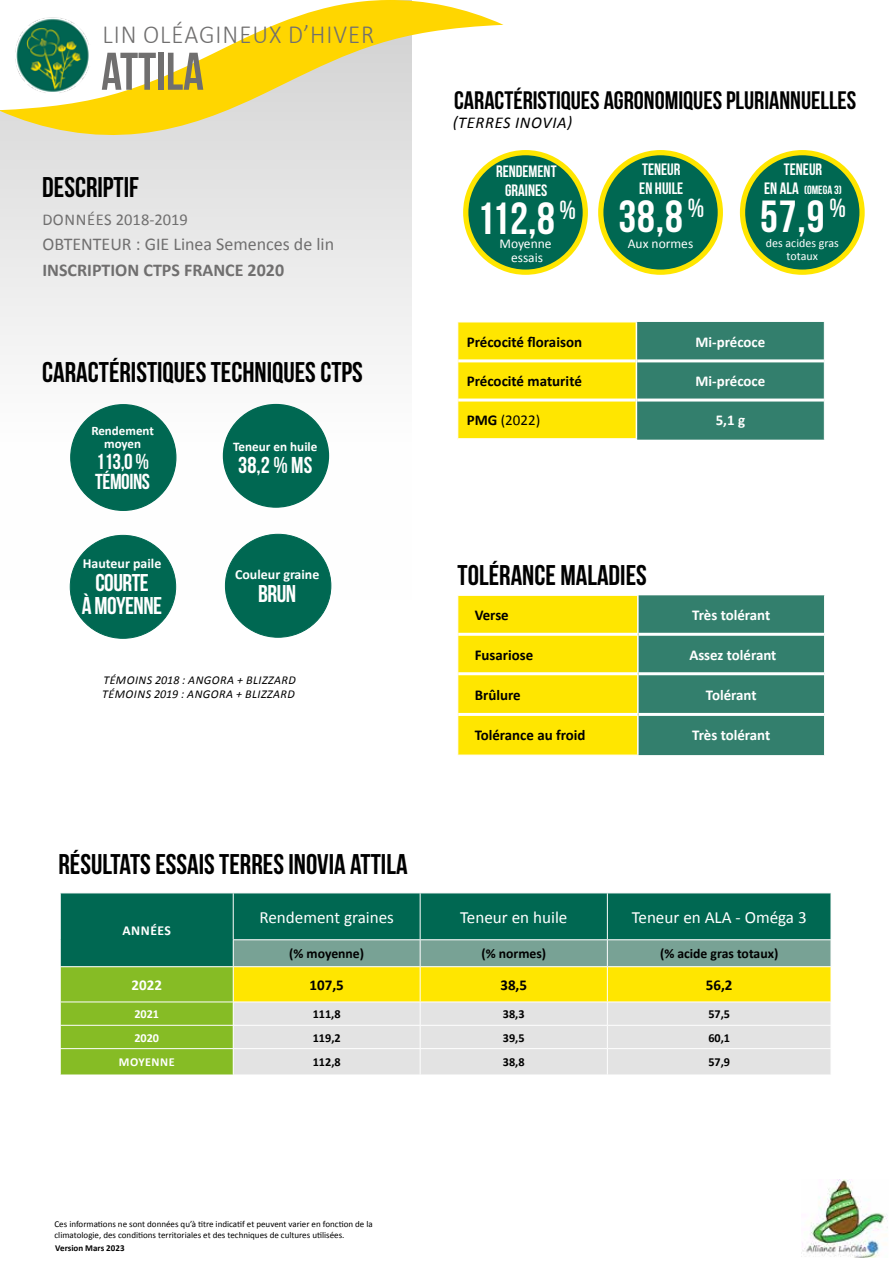
<style>
.page{position:relative;width:893px;height:1263px;background:#fff}
.page>*{position:absolute;margin:0;border:0;box-sizing:border-box;transform-origin:0 0}
.t1{font:52.95px "Bebas Neue";color:#706f6f;scale:.96 1}
.t2{font:45px "Bebas Neue";letter-spacing:.015em;color:#fff}
.t3{font:28.5px "Bebas Neue";color:#000}
.t4{font:300 26.25px "Calibri";letter-spacing:.04em;color:#706f6f;scale:.94 1}
.t5{font:25.35px "Bebas Neue";color:#000}
.t6{font:24.3px/23.1px "Bebas Neue";letter-spacing:-.02em;color:#fff;text-align:center}
.t7{font:22.95px "Bebas Neue";color:#fff}
.t8{font:21.75px/20.4px "Bebas Neue";letter-spacing:-.02em;color:#fff}
.t9{font:18px "Calibri";color:#706f6f}
.t10{font:700 18px "Calibri";color:#706f6f}
.t11{font:17.1px "Calibri";color:#fff}
.t12{font:16.5px/18.5px "Bebas Neue";color:#fff;text-align:center}
.t13{font:16.5px "Calibri";letter-spacing:.01em;color:#706f6f}
.t14{font:italic 16.5px "Calibri";letter-spacing:.04em;color:#000}
.t15{font:700 15px "Calibri";color:#000}
.t16{font:700 15px "Calibri";color:#fff}
.t17{font:15px "Calibri";color:#000}
.t18{font:700 13.95px "Calibri";color:#fff}
.t19{font:700 13.65px "Calibri";color:#000}
.t20{font:700 13.65px "Calibri";letter-spacing:.04em;color:#fff}
.t21{font:13.5px/13.5px "Calibri";color:#fff;text-align:center}
.t22{font:700 13.2px "Calibri";color:#fff}
.t23{font:700 13.05px/13px "Calibri";color:#fff;text-align:center}
.t24{font:700 12.15px "Calibri";color:#000}
.t25{font:700 12.15px "Calibri";letter-spacing:.005em;color:#fff}
.t26{font:700 12.15px "Calibri";letter-spacing:.04em;color:#fff}
.t27{font:italic 12px "Calibri";letter-spacing:.04em;color:#000}
.t28{font:12px/13.5px "Calibri";color:#fff;text-align:center}
.t29{font:12px "Bebas Neue";color:#fff}
.t30{font:9px/10.8px "Calibri";color:#000}
.t31{font:700 9px "Calibri";color:#000}
.s1{font-size:16.5px}
.s2{font-weight:700}
</style>
<div class="page">
<svg style="left:0;top:139px;width:412px;height:461px"></svg>
<img style="left:801px;top:1179px;width:87px;height:78px">
<svg style="left:458px;top:322px;width:366px;height:118px;background:#95b03b"></svg>
<hr style="left:637px;top:359px;width:187px;height:3px;background:#fff">
<hr style="left:637px;top:399px;width:187px;height:3px;background:#fff">
<hr style="left:636px;top:322px;width:1px;height:39px;background:#fff">
<hr style="left:636px;top:361px;width:1px;height:39px;background:#fff">
<hr style="left:636px;top:400px;width:1px;height:38px;background:#fff">
<hr style="left:457px;top:322px;width:180px;height:1px;background:#fff">
<hr style="left:458px;top:359px;width:178px;height:3px;background:#fff">
<hr style="left:458px;top:399px;width:178px;height:3px;background:#fff">
<hr style="left:457px;top:438px;width:180px;height:3px;background:#fff">
<div style="left:466px;top:153px;width:119px;height:119px;background:#006852;border-radius:50%"></div>
<div style="left:463px;top:150px;width:125px;height:125px;border:5px solid #ffe600;border-radius:50%"></div>
<div style="left:601px;top:153px;width:119px;height:119px;background:#006852;border-radius:50%"></div>
<div style="left:598px;top:150px;width:125px;height:125px;border:5px solid #ffe600;border-radius:50%"></div>
<div style="left:742px;top:153px;width:120px;height:119px;background:#006852;border-radius:50%"></div>
<div style="left:740px;top:150px;width:125px;height:125px;border:5px solid #ffe600;border-radius:50%"></div>
<svg style="left:458px;top:595px;width:366px;height:160px;background:#92af3b"></svg>
<hr style="left:457px;top:595px;width:182px;height:1px;background:#fff">
<hr style="left:458px;top:672px;width:179px;height:3px;background:#fff">
<hr style="left:458px;top:633px;width:179px;height:3px;background:#fff">
<hr style="left:639px;top:633px;width:185px;height:3px;background:#fff">
<hr style="left:639px;top:672px;width:185px;height:3px;background:#fff">
<hr style="left:637px;top:596px;width:2px;height:38px;background:#fff">
<hr style="left:637px;top:634px;width:2px;height:40px;background:#fff">
<hr style="left:637px;top:674px;width:2px;height:40px;background:#fff">
<hr style="left:637px;top:714px;width:2px;height:41px;background:#fff">
<hr style="left:458px;top:713px;width:179px;height:3px;background:#fff">
<hr style="left:639px;top:713px;width:185px;height:3px;background:#fff">
<div style="left:71px;top:405px;width:105px;height:105px;background:#006852;border-radius:50%"></div>
<div style="left:223px;top:404px;width:106px;height:103px;background:#006852;border-radius:50%"></div>
<div style="left:225px;top:534px;width:106px;height:103px;background:#006852;border-radius:50%"></div>
<svg style="left:0;top:0;width:503px;height:139px"></svg>
<img style="left:14px;top:17px;width:77px;height:76px">
<div style="left:70px;top:535px;width:106px;height:103px;background:#006852;border-radius:50%"></div>
<div style="left:61px;top:893px;width:770px;height:47px;background:#006852"></div>
<hr style="left:233px;top:893px;width:1px;height:46px;background:#fff">
<hr style="left:420px;top:893px;width:1px;height:46px;background:#fff">
<hr style="left:607px;top:893px;width:1px;height:46px;background:#fff">
<hr style="left:233px;top:939px;width:187px;height:1px;background:#fff">
<hr style="left:420px;top:939px;width:187px;height:1px;background:#fff">
<hr style="left:607px;top:939px;width:224px;height:1px;background:#fff">
<svg style="left:60px;top:940px;width:771px;height:135px;background:#c0cf85"></svg>
<h3 class="t4" style="left:102px;top:18px;width:291px">LIN OLÉAGINEUX D’HIVER</h3>
<h1 class="t1" style="left:101px;top:42px;width:108px">ATTILA</h1>
<h3 class="t3" style="left:42px;top:171px;width:98px">DESCRIPTIF</h3>
<h3 class="t13" style="left:42px;top:209px;width:147px">DONNÉES 2018-2019</h3>
<h3 class="t9" style="left:42px;top:233px;width:293px">OBTENTEUR : GIE Linea Semences de lin</h3>
<h3 class="t10" style="left:42px;top:259px;width:243px">INSCRIPTION CTPS FRANCE 2020</h3>
<h3 class="t3" style="left:42px;top:356px;width:322px">CARACTÉRISTIQUES TECHNIQUES CTPS</h3>
<h3 class="t23" style="left:91px;top:425px;width:64px">Rendement moyen</h3>
<h3 class="t8" style="left:95px;top:451px;width:56px">113,0 %<br>TÉMOINS</h3>
<h3 class="t18" style="left:83px;top:555px;width:80px">Hauteur paile</h3>
<h3 class="t6" style="left:82px;top:571px;width:82px">COURTE<br>À MOYENNE</h3>
<h3 class="t22" style="left:233px;top:438px;width:86px">Teneur en huile</h3>
<h3 class="t7" style="left:238px;top:452px;width:76px">38,2 % MS</h3>
<h3 class="t18" style="left:235px;top:565px;width:86px">Couleur graine</h3>
<h3 class="t6" style="left:258px;top:581px;width:40px">BRUN</h3>
<h3 class="t27" style="left:103px;top:672px;width:194px">TÉMOINS 2018 : ANGORA + BLIZZARD</h3>
<h3 class="t27" style="left:102px;top:686px;width:194px">TÉMOINS 2019 : ANGORA + BLIZZARD</h3>
<h3 class="t3" style="left:58px;top:849px;width:351px">RÉSULTATS ESSAIS TERRES INOVIA ATTILA</h3>
<h3 class="t5" style="left:454px;top:87px;width:404px">CARACTÉRISTIQUES AGRONOMIQUES PLURIANNUELLES</h3>
<h3 class="t14" style="left:453px;top:111px;width:121px">(TERRES INOVIA)</h3>
<h3 class="t12" style="left:496px;top:162px;width:62px">RENDEMENT<br>GRAINES</h3>
<h2 class="t2" style="left:477px;top:194px;width:101px">112,8 <sup>%</sup></h2>
<h3 class="t21" style="left:499px;top:237px;width:54px">Moyenne essais</h3>
<h3 class="t12" style="left:639px;top:160px;width:46px;text-align:left">TENEUR<br>EN HUILE</h3>
<h2 class="t2" style="left:618px;top:192px;width:87px">38,8 <sup>%</sup></h2>
<h3 class="t21" style="left:628px;top:237px;width:67px">Aux normes</h3>
<h3 class="t12" style="left:784px;top:160px;width:40px">TENEUR</h3>
<h3 class="t29" style="left:764px;top:183px;width:79px"><span class="s1">EN ALA</span> (OMEGA 3)</h3>
<h2 class="t2" style="left:760px;top:192px;width:87px">57,9 <sup>%</sup></h2>
<h3 class="t28" style="left:766px;top:236px;width:74px">des acides gras totaux</h3>
<h3 class="t15" style="left:467px;top:332px;width:117px">Précocité floraison</h3>
<h3 class="t16" style="left:695px;top:332px;width:71px">Mi-précoce</h3>
<h3 class="t15" style="left:467px;top:372px;width:117px">Précocité maturité</h3>
<h3 class="t16" style="left:695px;top:372px;width:71px">Mi-précoce</h3>
<h3 class="t17" style="left:467px;top:411px;width:75px"><span class="s2">PMG</span> (2022)</h3>
<h3 class="t16" style="left:716px;top:411px;width:31px">5,1 g</h3>
<h3 class="t3" style="left:458px;top:559px;width:191px">TOLÉRANCE MALADIES</h3>
<h3 class="t15" style="left:475px;top:606px;width:36px">Verse</h3>
<h3 class="t16" style="left:692px;top:606px;width:80px">Très tolérant</h3>
<h3 class="t15" style="left:475px;top:645px;width:60px">Fusariose</h3>
<h3 class="t16" style="left:689px;top:645px;width:89px">Assez tolérant</h3>
<h3 class="t15" style="left:475px;top:685px;width:47px">Brûlure</h3>
<h3 class="t16" style="left:706px;top:685px;width:52px">Tolérant</h3>
<h3 class="t15" style="left:475px;top:726px;width:112px">Tolérance au froid</h3>
<h3 class="t16" style="left:692px;top:726px;width:80px">Très tolérant</h3>
<h3 class="t20" style="left:122px;top:922px;width:50px">ANNÉES</h3>
<h3 class="t11" style="left:259px;top:906px;width:136px">Rendement graines</h3>
<h3 class="t11" style="left:460px;top:906px;width:109px">Teneur en huile</h3>
<h3 class="t11" style="left:632px;top:906px;width:177px">Teneur en ALA - Oméga 3</h3>
<h3 class="t19" style="left:289px;top:945px;width:76px">(% moyenne)</h3>
<h3 class="t19" style="left:481px;top:945px;width:66px">(% normes)</h3>
<h3 class="t19" style="left:660px;top:945px;width:120px">(% acide gras totaux)</h3>
<h3 class="t16" style="left:132px;top:975px;width:32px">2022</h3>
<h3 class="t15" style="left:310px;top:975px;width:36px">107,5</h3>
<h3 class="t15" style="left:500px;top:975px;width:28px">38,5</h3>
<h3 class="t15" style="left:706px;top:975px;width:28px">56,2</h3>
<h3 class="t25" style="left:134px;top:1006px;width:26px">2021</h3>
<h3 class="t24" style="left:313px;top:1006px;width:29px">111,8</h3>
<h3 class="t24" style="left:503px;top:1006px;width:23px">38,3</h3>
<h3 class="t24" style="left:708px;top:1006px;width:23px">57,5</h3>
<h3 class="t25" style="left:134px;top:1030px;width:26px">2020</h3>
<h3 class="t24" style="left:313px;top:1030px;width:29px">119,2</h3>
<h3 class="t24" style="left:503px;top:1030px;width:23px">39,5</h3>
<h3 class="t24" style="left:708px;top:1030px;width:23px">60,1</h3>
<h3 class="t26" style="left:119px;top:1054px;width:57px">MOYENNE</h3>
<h3 class="t24" style="left:313px;top:1054px;width:29px">112,8</h3>
<h3 class="t24" style="left:503px;top:1054px;width:23px">38,8</h3>
<h3 class="t24" style="left:708px;top:1054px;width:23px">57,9</h3>
<p class="t30" style="left:55px;top:1219px;width:320px">Ces informations ne sont données qu’à titre indicatif et peuvent varier en fonction de la climatologie, des conditions territoriales et des techniques de cultures utilisées.</p>
<p class="t31" style="left:55px;top:1242px;width:71px">Version Mars 2023</p>
</div>
